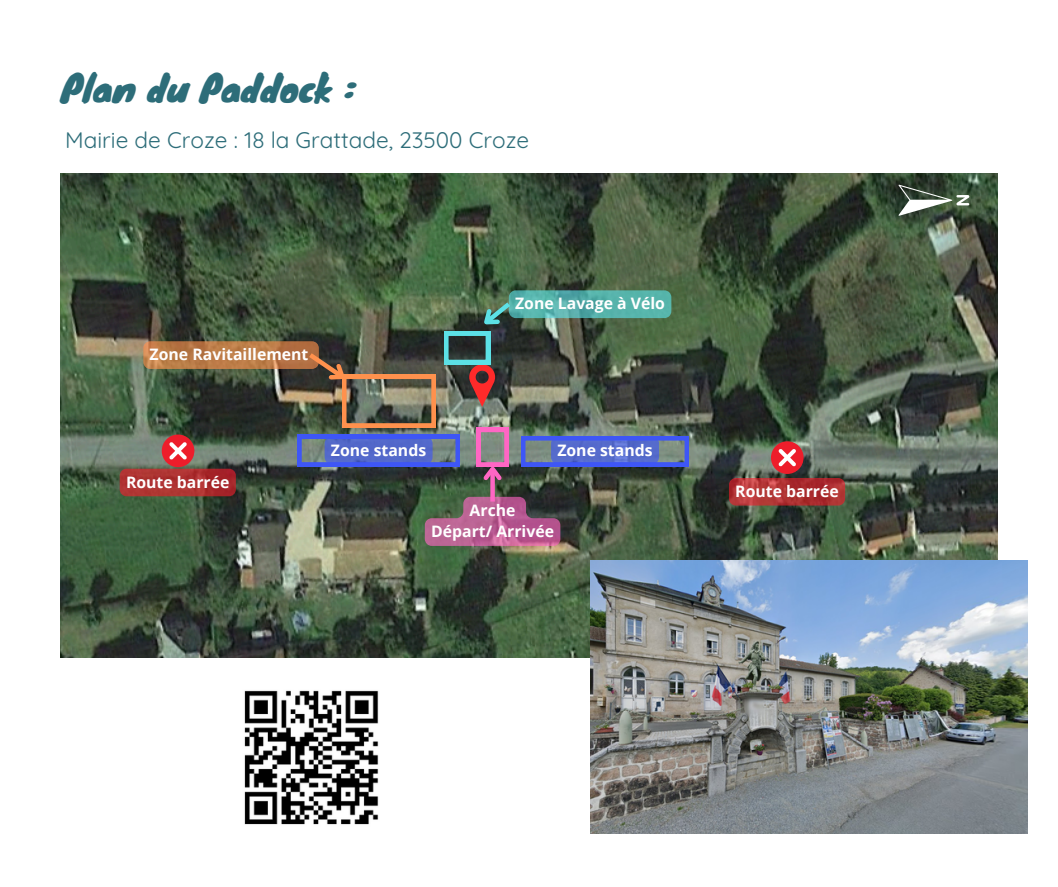
<style>
.page{position:relative;width:1058px;height:887px;background:#fff}
.page>*{position:absolute;margin:0;border:0;box-sizing:border-box;transform-origin:0 0}
.t1{font:36px "Knewave";color:#2d6d79}
.t2{font:22.5px "Quicksand";color:#2d6d79}
.t3{font:700 15.75px "Open Sans";color:#fff}
</style>
<div class="page">
<img style="left:61px;top:173px;width:936px;height:484px">
<svg style="left:425px;top:497px;width:135px;height:49px;background:#9c5a7d"></svg>
<div style="left:490px;top:469px;width:5px;height:32px;background:#ff66c4"></div>
<svg style="left:476px;top:427px;width:32px;height:57px;background:#a16b8a"></svg>
<svg style="left:444px;top:290px;width:227px;height:117px;background:#4e6559"></svg>
<img style="left:143px;top:341px;width:292px;height:86px">
<svg style="left:898px;top:185px;width:71px;height:31px"></svg>
<img style="left:590px;top:560px;width:437px;height:274px">
<div style="left:162px;top:434px;width:32px;height:33px;background:#ed1d2b;border-radius:50%"></div>
<svg style="left:169px;top:442px;width:18px;height:17px"></svg>
<svg style="left:297px;top:434px;width:163px;height:32px;background:#5368c7"></svg>
<svg style="left:521px;top:436px;width:167px;height:30px;background:#576cc8"></svg>
<div style="left:771px;top:441px;width:32px;height:33px;background:#ed1d2b;border-radius:50%"></div>
<svg style="left:778px;top:449px;width:18px;height:17px"></svg>
<div style="left:120px;top:468px;width:116px;height:28px;background:#ed1d2b;border-radius:7px;opacity:.64"></div>
<div style="left:729px;top:478px;width:116px;height:27px;background:#ed1d2b;border-radius:7px;opacity:.64"></div>
<img style="left:244px;top:690px;width:135px;height:135px">
<p class="t1" style="left:61px;top:59px;width:296px">Plan du Paddock :</p>
<p class="t2" style="left:65px;top:125px;width:465px">Mairie de Croze : 18 la Grattade, 23500 Croze</p>
<p class="t3" style="left:150px;top:343px;width:160px">Zone Ravitaillement</p>
<p class="t3" style="left:515px;top:292px;width:151px">Zone Lavage à Vélo</p>
<p class="t3" style="left:126px;top:471px;width:105px">Route barrée</p>
<p class="t3" style="left:331px;top:439px;width:97px">Zone stands</p>
<p class="t3" style="left:557px;top:439px;width:97px">Zone stands</p>
<h2 class="t3" style="left:469px;top:499px;width:47px">Arche</h2>
<p class="t3" style="left:431px;top:520px;width:124px">Départ/ Arrivée</p>
<p class="t3" style="left:735px;top:480px;width:105px">Route barrée</p>
</div>
